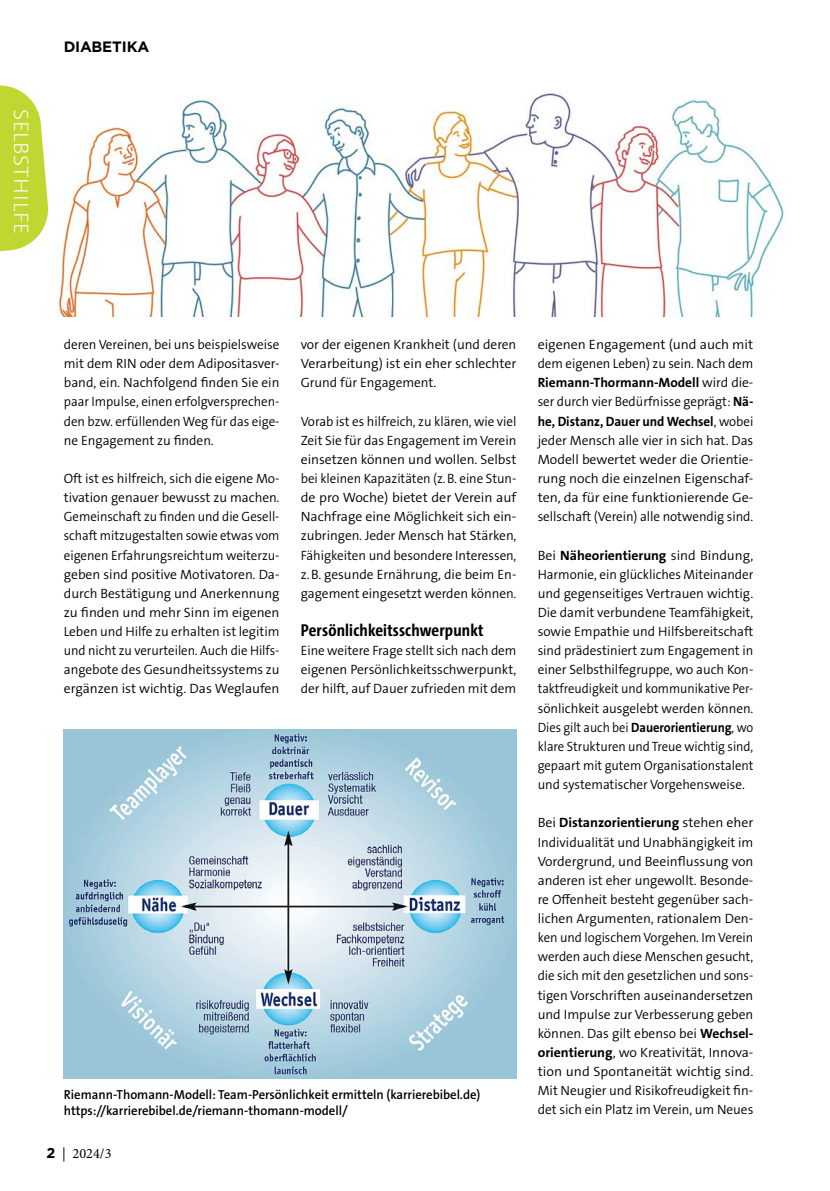
<style>
.page{position:relative;width:830px;height:1191px;background:#fff}
.page>*{position:absolute;margin:0;border:0;box-sizing:border-box;transform-origin:0 0}
.t1{font:200 21px "The Sans Os F";letter-spacing:.025em;color:#fff;scale:1.06 1}
.t2{font:700 17.25px "The Sans Cd LF7";letter-spacing:.01em;color:#000;scale:1.06 1}
.t3{font:700 15px "Gotham";letter-spacing:-.02em;color:#000}
.t4{font:14.25px "Minion Pro";color:#000}
.t5{font:300 13.5px/19.2px "The Sans Os F";letter-spacing:-.005em;color:#000;text-align:justify}
.t6{font:600 13.2px/16.2px "The Sans Os F";letter-spacing:-.005em;color:#000}
.s1{font-family:"Gotham";font-weight:700}
.s2{font-weight:700}
</style>
<div class="page">
<svg style="left:0;top:85px;width:48px;height:167px"></svg>
<img style="left:64px;top:729px;width:452px;height:350px">
<img style="left:55px;top:93px;width:729px;height:224px">
<h1 class="t1" style="left:35px;top:109px;width:120px;rotate:90deg">SELBSTHILFE</h1>
<p class="t3" style="left:64px;top:36px;width:87px">DIABETIKA</p>
<p class="t5" style="left:64px;top:335px;width:217px">deren Vereinen, bei uns beispielsweise mit dem RIN oder dem Adipositasver&shy;band, ein. Nachfolgend finden Sie ein paar Impulse, einen erfolgversprechen&shy;den bzw. erfüllenden Weg für das eige&shy;ne Engagement zu finden.</p>
<p class="t5" style="left:64px;top:469px;width:217px">Oft ist es hilfreich, sich die eigene Mo&shy;tivation genauer bewusst zu machen.<br>Gemeinschaft zu finden und die Gesell&shy;schaft mitzugestalten sowie etwas vom eigenen Erfahrungsreichtum weiterzu&shy;geben sind positive Motivatoren. Da&shy;durch Bestätigung und Anerkennung zu finden und mehr Sinn im eigenen Leben und Hilfe zu erhalten ist legitim und nicht zu verurteilen. Auch die Hilfs&shy;angebote des Gesundheitssystems zu ergänzen ist wichtig. Das Weglaufen</p>
<p class="t5" style="left:300px;top:335px;width:217px">vor der eigenen Krankheit (und deren Verarbeitung) ist ein eher schlechter Grund für Engagement.</p>
<p class="t5" style="left:300px;top:411px;width:217px">Vorab ist es hilfreich, zu klären, wie viel Zeit Sie für das Engagement im Verein einsetzen können und wollen. Selbst bei kleinen Kapazitäten (z.B. eine Stun&shy;de pro Woche) bietet der Verein auf Nachfrage eine Möglichkeit sich ein&shy;zubringen. Jeder Mensch hat Stärken, Fähigkeiten und besondere Interessen, z.B. gesunde Ernährung, die beim En&shy;gagement eingesetzt werden können.</p>
<p class="t2" style="left:300px;top:619px;width:174px">Persönlichkeitsschwerpunkt</p>
<p class="t5" style="left:300px;top:641px;width:217px">Eine weitere Frage stellt sich nach dem eigenen Persönlichkeitsschwerpunkt, der hilft, auf Dauer zufrieden mit dem</p>
<p class="t6" style="left:64px;top:1086px;width:418px">Riemann-Thomann-Modell: Team-Persönlichkeit ermitteln (karrierebibel.de) https://karrierebibel.de/riemann-thomann-modell/</p>
<p class="t4" style="left:46px;top:1143px;width:67px"><span class="s1">2</span> | 2024/3</p>
<p class="t5" style="left:537px;top:335px;width:217px">eigenen Engagement (und auch mit dem eigenen Leben) zu sein. Nach dem <span class="s2">Riemann-Thormann-Modell</span> wird die&shy;ser durch vier Bedürfnisse geprägt: <span class="s2">Nä&shy;he, Distanz, Dauer und Wechsel</span>, wobei jeder Mensch alle vier in sich hat. Das Modell bewertet weder die Orientie&shy;rung noch die einzelnen Eigenschaf&shy;ten, da für eine funktionierende Ge&shy;sellschaft (Verein) alle notwendig sind.</p>
<p class="t5" style="left:537px;top:545px;width:217px">Bei <span class="s2">Näheorientierung</span> sind Bindung, Harmonie, ein glückliches Miteinander und gegenseitiges Vertrauen wichtig.<br>Die damit verbundene Teamfähigkeit, sowie Empathie und Hilfsbereitschaft sind prädestiniert zum Engagement in einer Selbsthilfegruppe, wo auch Kon&shy;taktfreudigkeit und kommunikative Per&shy;sönlichkeit ausgelebt werden können.<br>Dies gilt auch bei <span class="s2">Dauerorientierung</span>, wo klare Strukturen und Treue wichtig sind, gepaart mit gutem Organisationstalent und systematischer Vorgehensweise.</p>
<p class="t5" style="left:537px;top:813px;width:217px">Bei <span class="s2">Distanzorientierung</span> stehen eher Individualität und Unabhängigkeit im Vordergrund, und Beeinflussung von anderen ist eher ungewollt. Besonde&shy;re Offenheit besteht gegenüber sach&shy;lichen Argumenten, rationalem Den&shy;ken und logischem Vorgehen. Im Verein werden auch diese Menschen gesucht, die sich mit den gesetzlichen und sons&shy;tigen Vorschriften auseinandersetzen und Impulse zur Verbesserung geben können. Das gilt ebenso bei <span class="s2">Wechsel&shy;orientierung</span>, wo Kreativität, Innova&shy;tion und Spontaneität wichtig sind.<br>Mit Neugier und Risikofreudigkeit fin&shy;det sich ein Platz im Verein, um Neues</p>
</div>
